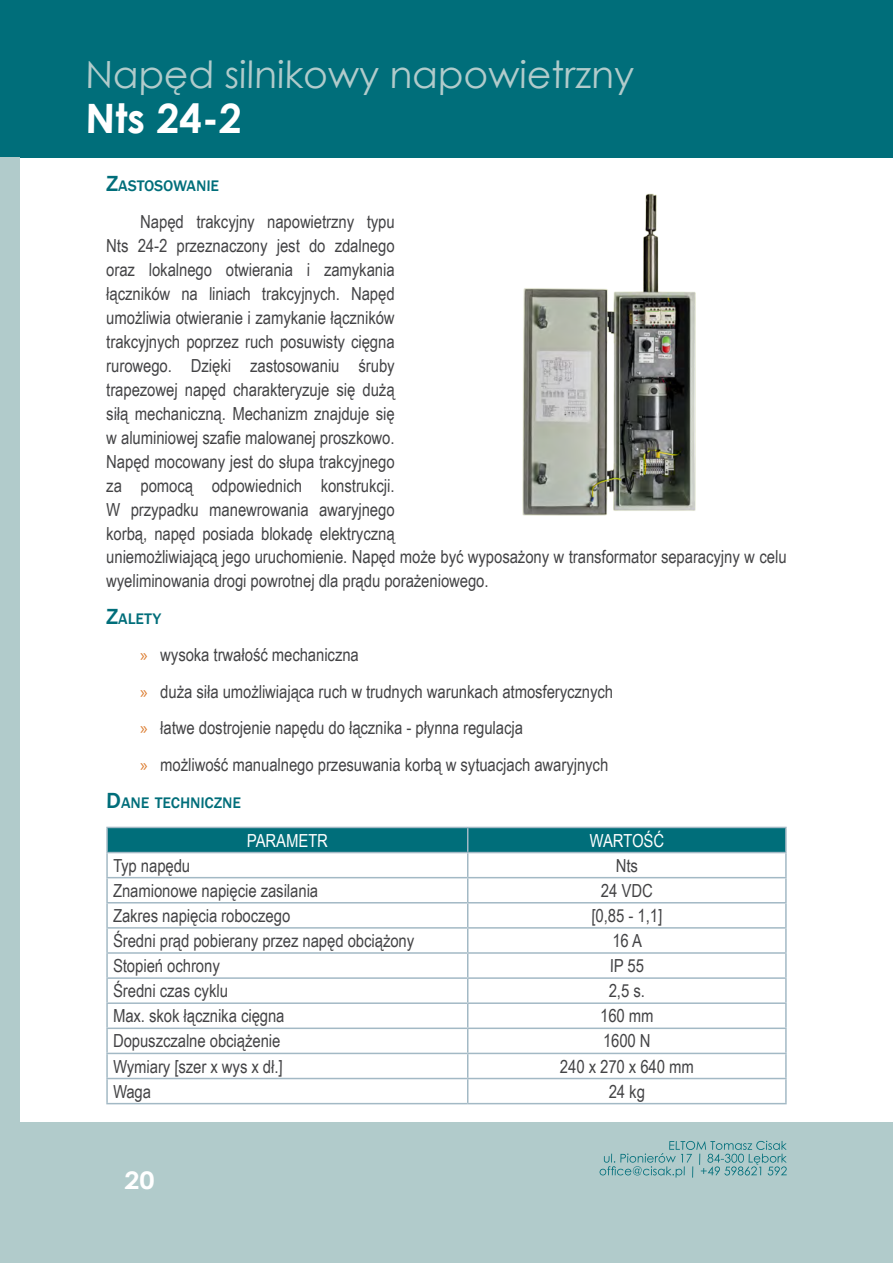
<style>
.page{position:relative;width:893px;height:1263px;background:#fff}
.page>*{position:absolute;margin:0;border:0;box-sizing:border-box;transform-origin:0 0}
.t1{font:700 40.5px "Century Gothic";color:#fff}
.t2{font:37.5px "Century Gothic";color:#b1cbcb}
.t3{font:700 24.3px "Century Gothic";color:#fff;scale:1.11 1}
.t4{font:18px/24px "Arial Narrow";color:#434345}
.t5{font:18px "Arial Narrow";color:#fff}
.t6{font:500 15.75px "Franklin Gothic";color:#006e7a}
.s1{font-size:22.5px}
.s2{font-family:"Myriad Pro";color:#dc7e32}
</style>
<div class="page">
<div style="left:0;top:0;width:893px;height:157px;background:#006e7a"></div>
<div style="left:0;top:1123px;width:893px;height:140px;background:#b1cbcb"></div>
<svg style="left:600px;top:1141px;width:187px;height:36px"></svg>
<div style="left:0;top:157px;width:19px;height:966px;background:#b1cbcb"></div>
<hr style="left:106px;top:827px;width:362px;height:1px;background:#a3b9c5">
<hr style="left:106px;top:828px;width:2px;height:24px;background:#a3b9c5">
<hr style="left:468px;top:827px;width:319px;height:1px;background:#a3b9c5">
<hr style="left:785px;top:828px;width:2px;height:24px;background:#a3b9c5">
<hr style="left:106px;top:852px;width:362px;height:1px;background:#a3b9c5">
<hr style="left:106px;top:853px;width:2px;height:24px;background:#a3b9c5">
<hr style="left:468px;top:852px;width:319px;height:1px;background:#a3b9c5">
<hr style="left:785px;top:853px;width:2px;height:24px;background:#a3b9c5">
<hr style="left:106px;top:877px;width:362px;height:1px;background:#a3b9c5">
<hr style="left:106px;top:878px;width:2px;height:24px;background:#a3b9c5">
<hr style="left:468px;top:877px;width:319px;height:1px;background:#a3b9c5">
<hr style="left:785px;top:878px;width:2px;height:24px;background:#a3b9c5">
<hr style="left:106px;top:902px;width:362px;height:1px;background:#a3b9c5">
<hr style="left:106px;top:903px;width:2px;height:24px;background:#a3b9c5">
<hr style="left:468px;top:902px;width:319px;height:1px;background:#a3b9c5">
<hr style="left:785px;top:903px;width:2px;height:24px;background:#a3b9c5">
<hr style="left:106px;top:927px;width:362px;height:2px;background:#a3b9c5">
<hr style="left:106px;top:929px;width:2px;height:23px;background:#a3b9c5">
<hr style="left:468px;top:927px;width:319px;height:2px;background:#a3b9c5">
<hr style="left:785px;top:929px;width:2px;height:23px;background:#a3b9c5">
<hr style="left:106px;top:952px;width:362px;height:2px;background:#a3b9c5">
<hr style="left:106px;top:954px;width:2px;height:23px;background:#a3b9c5">
<hr style="left:468px;top:952px;width:319px;height:2px;background:#a3b9c5">
<hr style="left:785px;top:954px;width:2px;height:23px;background:#a3b9c5">
<hr style="left:106px;top:977px;width:362px;height:2px;background:#a3b9c5">
<hr style="left:106px;top:979px;width:2px;height:23px;background:#a3b9c5">
<hr style="left:468px;top:977px;width:319px;height:2px;background:#a3b9c5">
<hr style="left:785px;top:979px;width:2px;height:23px;background:#a3b9c5">
<hr style="left:106px;top:1002px;width:362px;height:2px;background:#a3b9c5">
<hr style="left:106px;top:1004px;width:2px;height:23px;background:#a3b9c5">
<hr style="left:468px;top:1002px;width:319px;height:2px;background:#a3b9c5">
<hr style="left:785px;top:1004px;width:2px;height:23px;background:#a3b9c5">
<hr style="left:106px;top:1027px;width:362px;height:2px;background:#a3b9c5">
<hr style="left:106px;top:1029px;width:2px;height:24px;background:#a3b9c5">
<hr style="left:468px;top:1027px;width:319px;height:2px;background:#a3b9c5">
<hr style="left:785px;top:1029px;width:2px;height:24px;background:#a3b9c5">
<hr style="left:106px;top:1053px;width:362px;height:1px;background:#a3b9c5">
<hr style="left:106px;top:1054px;width:2px;height:24px;background:#a3b9c5">
<hr style="left:468px;top:1053px;width:319px;height:1px;background:#a3b9c5">
<hr style="left:785px;top:1054px;width:2px;height:24px;background:#a3b9c5">
<hr style="left:106px;top:1078px;width:362px;height:1px;background:#a3b9c5">
<hr style="left:106px;top:1079px;width:2px;height:24px;background:#a3b9c5">
<hr style="left:468px;top:1078px;width:319px;height:1px;background:#a3b9c5">
<svg style="left:107px;top:828px;width:679px;height:275px"></svg>
<hr style="left:785px;top:1079px;width:2px;height:24px;background:#a3b9c5">
<hr style="left:106px;top:1103px;width:362px;height:1px;background:#a3b9c5">
<hr style="left:468px;top:1103px;width:319px;height:1px;background:#a3b9c5">
<img style="left:522px;top:193px;width:174px;height:323px">
<h2 class="t2" style="left:85px;top:48px;width:551px">Napęd silnikowy napowietrzny</h2>
<h1 class="t1" style="left:85px;top:88px;width:159px">Nts 24-2</h1>
<p class="t6" style="left:106px;top:176px;width:115px"><span class="s1">Z</span>ASTOSOWANIE</p>
<p class="t4" style="left:106px;top:209px;width:682px;text-indent:34px">Napęd trakcyjny napowietrzny typu<br>Nts 24-2 przeznaczony jest do zdalnego<br>oraz lokalnego otwierania i zamykania<br>łączników na liniach trakcyjnych. Napęd<br>umożliwia otwieranie i zamykanie łączników<br>trakcyjnych poprzez ruch posuwisty cięgna<br>rurowego. Dzięki zastosowaniu śruby<br>trapezowej napęd charakteryzuje się dużą<br>siłą mechaniczną. Mechanizm znajduje się<br>w aluminiowej szafie malowanej proszkowo.<br>Napęd mocowany jest do słupa trakcyjnego<br>za pomocą odpowiednich konstrukcji.<br>W przypadku manewrowania awaryjnego<br>korbą, napęd posiada blokadę elektryczną<br>uniemożliwiającą jego uruchomienie. Napęd może być wyposażony w transformator separacyjny w celu wyeliminowania drogi powrotnej dla prądu porażeniowego.</p>
<p class="t6" style="left:106px;top:609px;width:56px"><span class="s1">Z</span>ALETY</p>
<p class="t4" style="left:140px;top:635px;width:475px;line-height:36.8px"><span class="s2">»</span> wysoka trwałość mechaniczna<br><span class="s2">»</span> duża siła umożliwiająca ruch w trudnych warunkach atmosferycznych <span class="s2">»</span> łatwe dostrojenie napędu do łącznika - płynna regulacja<br><span class="s2">»</span> możliwość manualnego przesuwania korbą w sytuacjach awaryjnych</p>
<p class="t6" style="left:106px;top:793px;width:136px"><span class="s1">D</span>ANE TECHNICZNE</p>
<p class="t5" style="left:247px;top:827px;width:83px">PARAMETR</p>
<p class="t5" style="left:590px;top:827px;width:76px">WARTOŚĆ</p>
<p class="t4" style="left:113px;top:853px;width:79px">Typ napędu</p>
<p class="t4" style="left:616px;top:853px;width:24px">Nts</p>
<p class="t4" style="left:113px;top:878px;width:207px">Znamionowe napięcie zasilania</p>
<p class="t4" style="left:601px;top:878px;width:54px">24 VDC</p>
<p class="t4" style="left:113px;top:903px;width:179px">Zakres napięcia roboczego</p>
<p class="t4" style="left:591px;top:903px;width:73px">[0,85 - 1,1]</p>
<p class="t4" style="left:113px;top:928px;width:303px">Średni prąd pobierany przez napęd obciążony</p>
<p class="t4" style="left:612px;top:928px;width:31px">16 A</p>
<p class="t4" style="left:113px;top:953px;width:109px">Stopień ochrony</p>
<p class="t4" style="left:610px;top:953px;width:36px">IP 55</p>
<p class="t4" style="left:113px;top:978px;width:117px">Średni czas cyklu</p>
<p class="t4" style="left:609px;top:978px;width:38px">2,5 s.</p>
<p class="t4" style="left:113px;top:1003px;width:173px">Max. skok łącznika cięgna</p>
<p class="t4" style="left:600px;top:1003px;width:55px">160 mm</p>
<p class="t4" style="left:113px;top:1028px;width:169px">Dopuszczalne obciążenie</p>
<p class="t4" style="left:603px;top:1028px;width:50px">1600 N</p>
<p class="t4" style="left:113px;top:1053px;width:172px">Wymiary [szer x wys x dł.]</p>
<p class="t4" style="left:560px;top:1053px;width:136px">240 x 270 x 640 mm</p>
<p class="t4" style="left:113px;top:1079px;width:40px">Waga</p>
<p class="t4" style="left:609px;top:1079px;width:38px">24 kg</p>
<h3 class="t3" style="left:124px;top:1162px;width:29px">20</h3>
</div>
